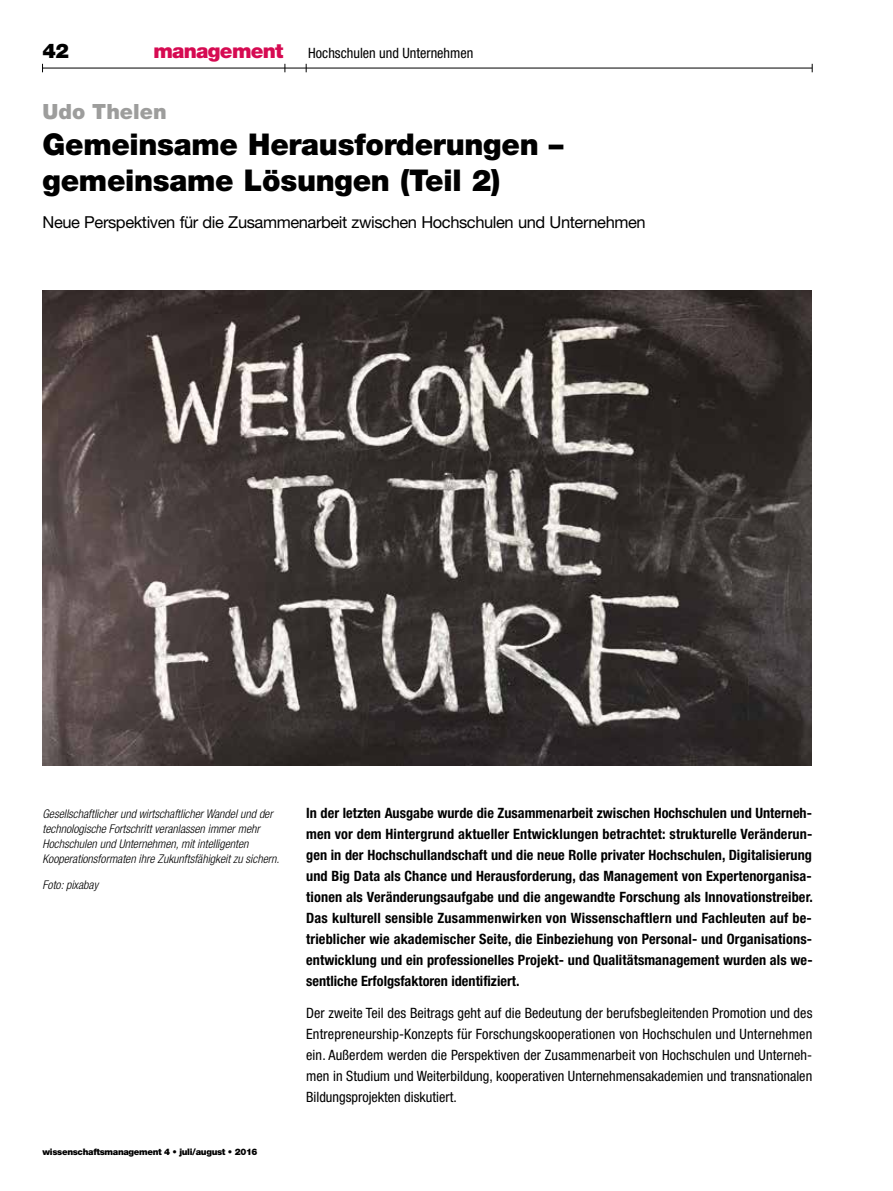
<style>
.page{position:relative;width:893px;height:1191px;background:#fff}
.page>*{position:absolute;margin:0;border:0;box-sizing:border-box;transform-origin:0 0}
.t1{font:900 30px/36px "Helvetica Neue";letter-spacing:-.01em;color:#000}
.t2{font:900 21px "Helvetica Neue";color:#9d9d9c}
.t3{font:900 20.25px "Helvetica Neue";color:#000}
.t4{font:16.5px "Helvetica Neue";letter-spacing:-.025em;color:#000}
.t5{font:700 condensed 14.25px/21px "Helvetica Neue";color:#000;text-align:justify}
.t6{font:condensed 14.25px/21px "Helvetica Neue";color:#000;text-align:justify}
.t7{font:italic 300 condensed 12px/15px "Helvetica Neue";color:#000}
.t8{font:900 9px "Helvetica Neue";letter-spacing:-.035em;color:#000}
.s1{font-weight:900;font-stretch:normal;font-size:20.25px;color:#d60b52}
</style>
<div class="page">
<hr style="left:43px;top:68px;width:769px;height:1px;background:#000">
<img style="left:43px;top:290px;width:769px;height:475px">
<h3 class="t3" style="left:43px;top:39px;width:28px">42</h3>
<p class="t6" style="left:153px;top:42px;width:322px"><span class="s1">management</span> Hochschulen und Unternehmen</p>
<h2 class="t2" style="left:43px;top:99px;width:126px">Udo Thelen</h2>
<h1 class="t1" style="left:43px;top:126px;width:523px">Gemeinsame Herausforderungen – gemeinsame Lösungen (Teil 2)</h1>
<p class="t4" style="left:43px;top:212px;width:605px">Neue Perspektiven für die Zusammenarbeit zwischen Hochschulen und Unternehmen</p>
<p class="t7" style="left:43px;top:806px;width:238px">Gesellschaftlicher und wirtschaftlicher Wandel und der technologische Fortschritt veranlassen immer mehr Hochschulen und Unternehmen, mit intelligenten Kooperationsformaten ihre Zukunftsfähigkeit zu sichern.</p>
<p class="t7" style="left:43px;top:876px;width:57px">Foto: pixabay</p>
<p class="t8" style="left:43px;top:1146px;width:217px">wissenschaftsmanagement 4 • juli/august • 2016</p>
<p class="t5" style="left:306px;top:802px;width:508px">In der letzten Ausgabe wurde die Zusammenarbeit zwischen Hochschulen und Unterneh&shy;men vor dem Hintergrund aktueller Entwicklungen betrachtet: strukturelle Veränderun&shy;gen in der Hochschullandschaft und die neue Rolle privater Hochschulen, Digitalisierung und Big Data als Chance und Herausforderung, das Management von Expertenorganisa&shy;tionen als Veränderungsaufgabe und die angewandte Forschung als Innovationstreiber.<br>Das kulturell sensible Zusammenwirken von Wissenschaftlern und Fachleuten auf be&shy;trieblicher wie akademischer Seite, die Einbeziehung von Personal- und Organisations&shy;entwicklung und ein professionelles Projekt- und Qualitätsmanagement wurden als we&shy;sentliche Erfolgsfaktoren identifiziert.</p>
<p class="t6" style="left:306px;top:1002px;width:508px">Der zweite Teil des Beitrags geht auf die Bedeutung der berufsbegleitenden Promotion und des Entrepreneurship-Konzepts für Forschungskooperationen von Hochschulen und Unternehmen ein. Außerdem werden die Perspektiven der Zusammenarbeit von Hochschulen und Unterneh&shy;men in Studium und Weiterbildung, kooperativen Unternehmensakademien und transnationalen Bildungsprojekten diskutiert.</p>
</div>
